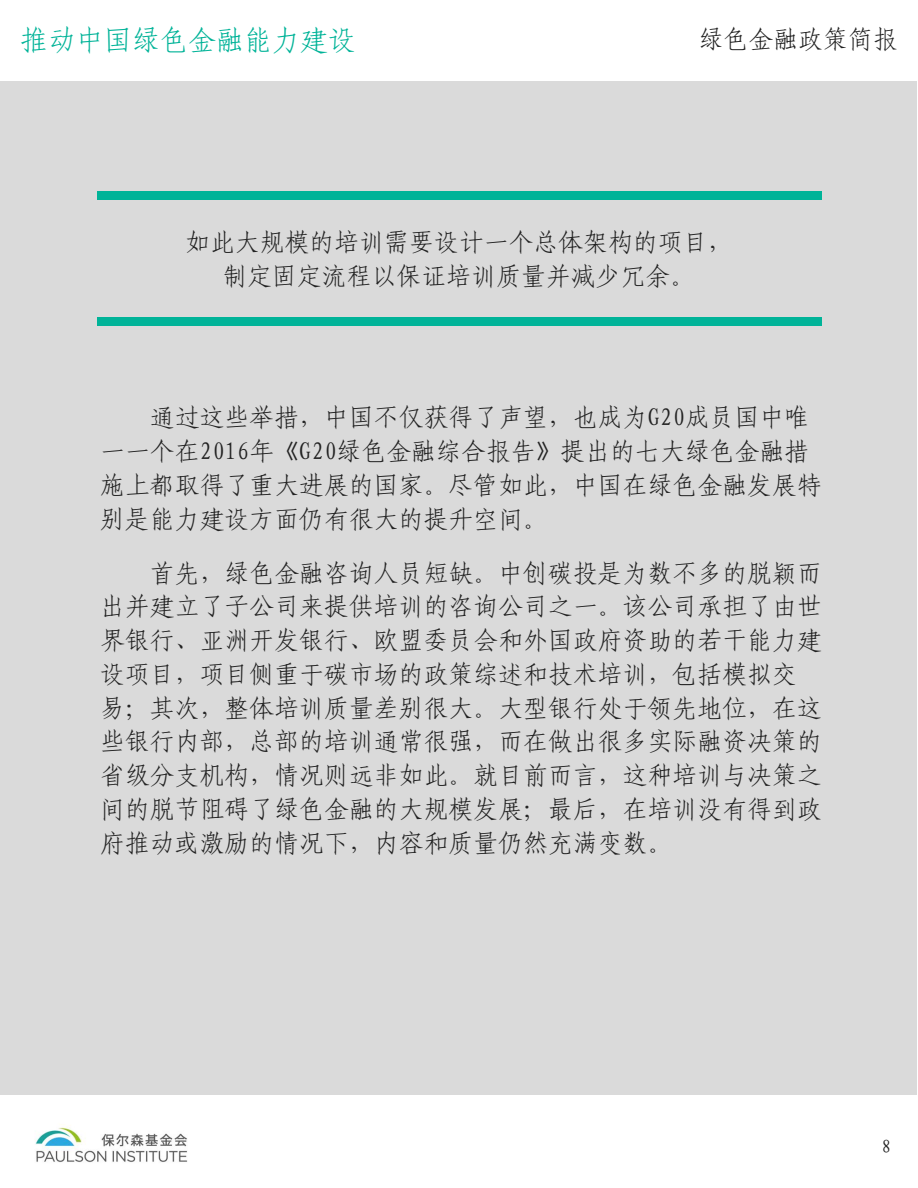
<style>
.page{position:relative;width:918px;height:1188px;background:#fff}
.page>*{position:absolute;margin:0;border:0;box-sizing:border-box;transform-origin:0 0}
.t1{font:28.05px "Fang Song GB2312";color:#00b398}
.t2{font:24.9px/33.8px "Fang Song GB2312";color:#222}
.t3{font:18.75px "Fang Song GB2312";color:#222}
</style>
<div class="page">
<div style="left:0;top:81px;width:916px;height:1014px;background:#dadada"></div>
<div style="left:97px;top:191px;width:725px;height:9px;background:#00b398"></div>
<div style="left:97px;top:317px;width:725px;height:9px;background:#00b398"></div>
<img style="left:35px;top:1126px;width:153px;height:36px">
<p class="t1" style="left:20px;top:25px;width:338px">推动中国绿色金融能力建设</p>
<p class="t2" style="left:699px;top:23px;width:201px">绿色金融政策简报</p>
<p class="t2" style="left:185px;top:225px;width:549px;text-align:center">如此大规模的培训需要设计一个总体架构的项目，制定固定流程以保证培训质量并减少冗余。</p>
<p class="t2" style="left:100px;top:401px;width:723px;text-indent:50px">通过这些举措，中国不仅获得了声望，也成为G20成员国中唯一一个在2016年《G20绿色金融综合报告》提出的七大绿色金融措施上都取得了重大进展的国家。尽管如此，中国在绿色金融发展特别是能力建设方面仍有很大的提升空间。</p>
<p class="t2" style="left:100px;top:556px;width:723px;text-indent:50px">首先，绿色金融咨询人员短缺。中创碳投是为数不多的脱颖而出并建立了子公司来提供培训的咨询公司之一。该公司承担了由世界银行、亚洲开发银行、欧盟委员会和外国政府资助的若干能力建设项目，项目侧重于碳市场的政策综述和技术培训，包括模拟交易；其次，整体培训质量差别很大。大型银行处于领先地位，在这些银行内部，总部的培训通常很强，而在做出很多实际融资决策的省级分支机构，情况则远非如此。就目前而言，这种培训与决策之间的脱节阻碍了绿色金融的大规模发展；最后，在培训没有得到政府推动或激励的情况下，内容和质量仍然充满变数。</p>
<p class="t3" style="left:882px;top:1137px;width:11px">8</p>
</div>
